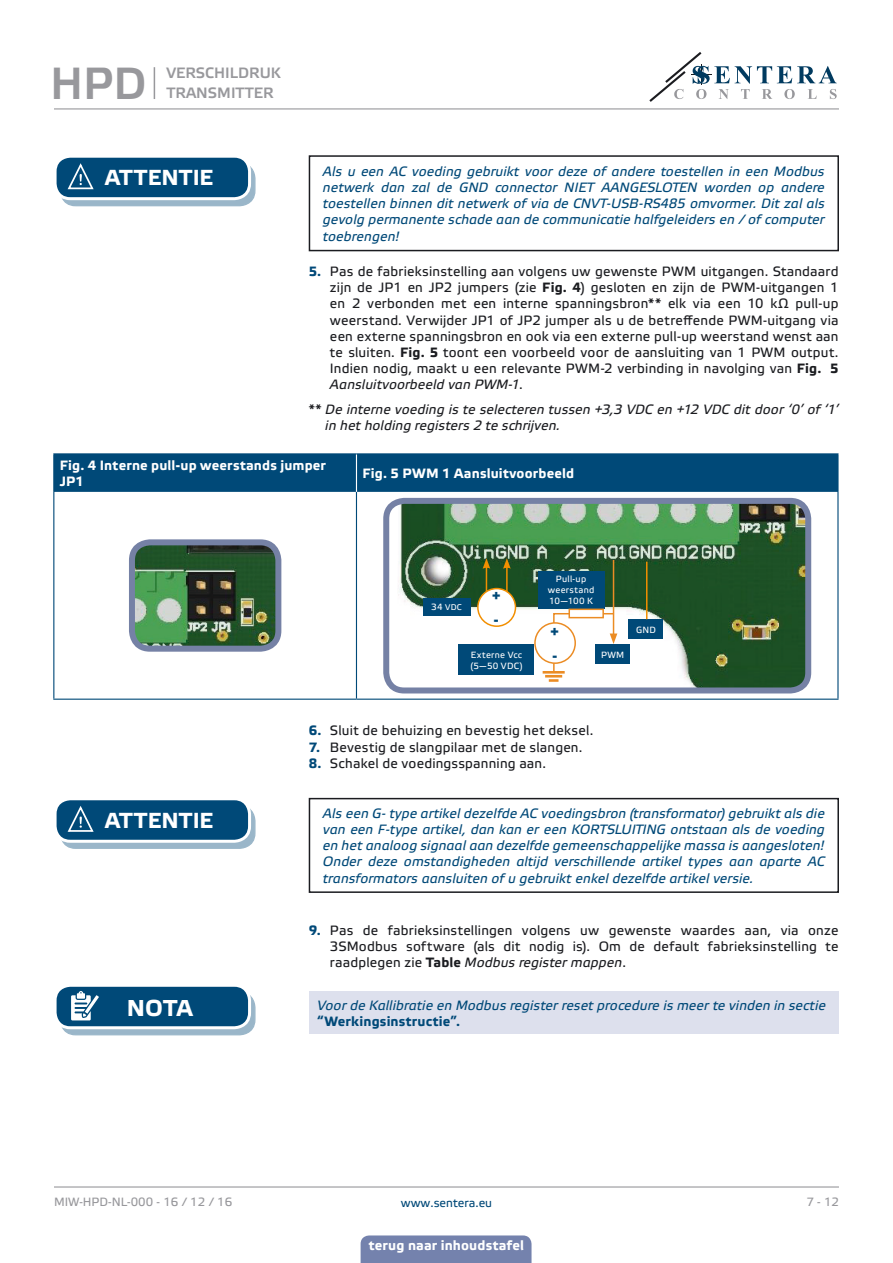
<style>
.page{position:relative;width:893px;height:1263px;background:#fff}
.page>*{position:absolute;margin:0;border:0;box-sizing:border-box;transform-origin:0 0}
.t1{font:45px "Etelka Medium Pro";color:#98989c}
.t2{font:700 22.95px "Etelka Text Pro";color:#fff}
.t3{font:700 21.75px "Etelka Text Pro";letter-spacing:.005em;color:#fff}
.t4{font:15px "Etelka Medium Pro";color:#98989c}
.t5{font:700 14.85px/24.2px "Etelka Text Pro";color:#004978}
.t6{font:13.5px/16.2px "Etelka Text Pro";letter-spacing:.015em;color:#1b1c20;text-align:justify}
.t7{font:italic 13.5px/16.2px "Etelka Text Pro";letter-spacing:.01em;color:#004978;text-align:justify}
.t8{font:italic 13.5px/16.2px "Etelka Text Pro";letter-spacing:.01em;color:#1b1c20}
.t9{font:700 13.5px/16.2px "Etelka Text Pro";letter-spacing:.01em;color:#fff}
.t10{font:700 13.5px "Etelka Text Pro";letter-spacing:.015em;color:#004978}
.t11{font:12px "Etelka Text Pro";color:#98989c}
.t12{font:12px "Etelka Text Pro";color:#004978}
.t13{font:9px/10.8px "Etelka Text Pro";letter-spacing:.03em;color:#fff}
.t14{font:8.25px "Etelka Text Pro";color:#fff}
.s1{font-weight:700;color:#004978}
.s2{font-weight:700}
.s3{font-style:italic}
.s4{font-style:normal}
.s5{font-size:9px}
</style>
<div class="page">
<hr style="left:54px;top:108px;width:785px;height:1px;background:#98989c">
<hr style="left:54px;top:1186px;width:785px;height:1px;background:#98989c">
<svg style="left:649px;top:52px;width:188px;height:50px"></svg>
<div style="left:361px;top:1235px;width:170px;height:28px;background:#7482ad"></div>
<div style="left:60px;top:163px;width:195px;height:43px;background:linear-gradient(to right,#9ab6c9,#9cb7ca);border-radius:15px"></div>
<div style="left:60px;top:163px;width:196px;height:43px;border:1px solid #004978;border-radius:15px"></div>
<div style="left:55px;top:156px;width:195px;height:43px;background:#004978;border-radius:15px"></div>
<div style="left:54px;top:155px;width:197px;height:45px;border:3px solid #fff;border-radius:15px"></div>
<svg style="left:66px;top:163px;width:38px;height:36px"></svg>
<div style="left:309px;top:155px;width:530px;height:96px;border:2px solid #1b1c20"></div>
<div style="left:54px;top:454px;width:783px;height:38px;background:#004978"></div>
<hr style="left:53px;top:453px;width:303px;height:1px;background:#004978">
<hr style="left:53px;top:454px;width:1px;height:38px;background:#004978">
<hr style="left:356px;top:453px;width:482px;height:1px;background:#004978">
<hr style="left:837px;top:454px;width:1px;height:38px;background:#004978">
<hr style="left:53px;top:492px;width:1px;height:207px;background:#004978">
<hr style="left:356px;top:492px;width:1px;height:207px;background:#004978">
<hr style="left:837px;top:492px;width:1px;height:207px;background:#004978">
<hr style="left:53px;top:699px;width:303px;height:1px;background:#004978">
<hr style="left:356px;top:699px;width:482px;height:1px;background:#004978">
<hr style="left:356px;top:454px;width:1px;height:38px;background:#fff">
<img style="left:136px;top:546px;width:138px;height:99px">
<div style="left:129px;top:539px;width:152px;height:113px;border:6px solid #7581a5;border-radius:18px"></div>
<img style="left:390px;top:505px;width:414px;height:181px">
<div style="left:383px;top:498px;width:428px;height:195px;border:6px solid #7581a5;border-radius:18px"></div>
<div style="left:423px;top:599px;width:47px;height:17px;background:#004978"></div>
<div style="left:459px;top:645px;width:75px;height:30px;background:#004978"></div>
<div style="left:629px;top:619px;width:34px;height:20px;background:#004978"></div>
<div style="left:596px;top:645px;width:34px;height:19px;background:#004978"></div>
<div style="left:538px;top:570px;width:66px;height:38px;background:#004978"></div>
<hr style="left:506px;top:566px;width:2px;height:52px;background:#f28f00">
<svg style="left:503px;top:558px;width:8px;height:11px"></svg>
<hr style="left:486px;top:566px;width:1px;height:52px;background:#f28f00">
<svg style="left:483px;top:558px;width:7px;height:11px"></svg>
<div style="left:478px;top:588px;width:37px;height:38px;background:#fff;border-radius:50%"></div>
<div style="left:477px;top:588px;width:39px;height:39px;border:2px solid #f28f00;border-radius:50%"></div>
<hr style="left:543px;top:671px;width:22px;height:3px;background:#eb8c24">
<hr style="left:613px;top:560px;width:1px;height:76px;background:#eb8c24">
<div style="left:535px;top:623px;width:40px;height:40px;background:#fff;border-radius:50%"></div>
<div style="left:534px;top:622px;width:42px;height:42px;border:2px solid #eb8c24;border-radius:50%"></div>
<svg style="left:568px;top:609px;width:36px;height:3px"></svg>
<svg style="left:545px;top:612px;width:72px;height:70px"></svg>
<hr style="left:646px;top:562px;width:1px;height:57px;background:#f28f00">
<div style="left:60px;top:806px;width:195px;height:42px;background:#9ab6c9;border-radius:15px"></div>
<div style="left:60px;top:805px;width:196px;height:44px;border:1px solid #004978;border-radius:15px"></div>
<div style="left:55px;top:799px;width:195px;height:42px;background:#004978;border-radius:15px"></div>
<div style="left:54px;top:797px;width:197px;height:46px;border:3px solid #fff;border-radius:15px"></div>
<svg style="left:66px;top:806px;width:38px;height:36px"></svg>
<div style="left:309px;top:798px;width:530px;height:95px;border:2px solid #1b1c20"></div>
<div style="left:60px;top:992px;width:195px;height:43px;background:linear-gradient(to right,#9ab6c9,#9cb7ca);border-radius:15px"></div>
<div style="left:60px;top:992px;width:196px;height:43px;border:1px solid #004978;border-radius:15px"></div>
<div style="left:55px;top:985px;width:195px;height:43px;background:#004978;border-radius:15px"></div>
<div style="left:54px;top:984px;width:197px;height:45px;border:3px solid #fff;border-radius:15px"></div>
<svg style="left:71px;top:991px;width:33px;height:37px"></svg>
<div style="left:309px;top:991px;width:529px;height:43px;background:#dde0ed"></div>
<hr style="left:154px;top:67px;width:1px;height:32px;background:#98989c">
<h1 class="t1" style="left:50px;top:59px;width:98px">HPD</h1>
<p class="t4" style="left:166px;top:65px;width:116px">VERSCHILDRUK</p>
<p class="t4" style="left:166px;top:84px;width:109px">TRANSMITTER</p>
<h3 class="t3" style="left:105px;top:165px;width:110px">ATTENTIE</h3>
<p class="t7" style="left:323px;top:164px;width:503px">Als u een AC voeding gebruikt voor deze of andere toestellen in een Modbus netwerk dan zal de GND connector NIET AANGESLOTEN worden op andere toestellen binnen dit netwerk of via de CNVT-USB-RS485 omvormer. Dit zal als gevolg permanente schade aan de communicatie halfgeleiders en / of computer toebrengen!</p>
<p class="t6" style="left:330px;top:264px;width:510px;text-indent:-21px"><span class="s1">5.</span> Pas de fabrieksinstelling aan volgens uw gewenste PWM uitgangen. Standaard zijn de JP1 en JP2 jumpers (zie <span class="s2">Fig. 4</span>) gesloten en zijn de PWM-uitgangen 1 en 2 verbonden met een interne spanningsbron** elk via een 10 kΩ pull-up weerstand. Verwijder JP1 of JP2 jumper als u de betreffende PWM-uitgang via een externe spanningsbron en ook via een externe pull-up weerstand wenst aan te sluiten. <span class="s2">Fig. 5</span> toont een voorbeeld voor de aansluiting van 1 PWM output.<br>Indien nodig, maakt u een relevante PWM-2 verbinding in navolging van <span class="s2">Fig. 5<br></span><span class="s3">Aansluitvoorbeeld van PWM-1</span>.</p>
<p class="t8" style="left:325px;top:402px;width:515px;text-indent:-17px"><span class="s4">**</span> De interne voeding is te selecteren tussen +3,3 VDC en +12 VDC dit door ‘0’ of ‘1’ in het holding registers 2 te schrijven.</p>
<p class="t9" style="left:60px;top:458px;width:268px">Fig. 4 Interne pull-up weerstands jumper<br>JP1</p>
<p class="t9" style="left:362px;top:466px;width:213px">Fig. 5 PWM 1 Aansluitvoorbeeld</p>
<p class="t14" style="left:431px;top:603px;width:32px"><span class="s5">34</span> VDC</p>
<p class="t5" style="left:492px;top:585px;width:10px">+</p>
<p class="t5" style="left:494px;top:609px;width:6px">-</p>
<p class="t13" style="left:470px;top:650px;width:54px">Externe Vcc (5—50 VDC)</p>
<p class="t13" style="left:548px;top:574px;width:48px;text-align:center">Pull-up weerstand</p>
<p class="t13" style="left:549px;top:596px;width:45px">10—100 K</p>
<p class="t5" style="left:550px;top:620px;width:10px">+ -</p>
<p class="t13" style="left:601px;top:650px;width:25px">PWM</p>
<p class="t13" style="left:636px;top:624px;width:21px">GND</p>
<p class="t6" style="left:309px;top:723px;width:286px"><span class="s1">6.</span> Sluit de behuizing en bevestig het deksel.</p>
<p class="t6" style="left:309px;top:740px;width:275px"><span class="s1">7.</span> Bevestig de slangpilaar met de slangen.</p>
<p class="t6" style="left:309px;top:756px;width:239px"><span class="s1">8.</span> Schakel de voedingsspanning aan.</p>
<h3 class="t3" style="left:105px;top:808px;width:110px">ATTENTIE</h3>
<p class="t7" style="left:323px;top:806px;width:503px">Als een G- type artikel dezelfde AC voedingsbron (transformator) gebruikt als die van een F-type artikel, dan kan er een KORTSLUITING ontstaan als de voeding en het analoog signaal aan dezelfde gemeenschappelijke massa is aangesloten!<br>Onder deze omstandigheden altijd verschillende artikel types aan aparte AC transformators aansluiten of u gebruikt enkel dezelfde artikel versie.</p>
<p class="t6" style="left:330px;top:923px;width:510px;text-indent:-21px"><span class="s1">9.</span> Pas de fabrieksinstellingen volgens uw gewenste waardes aan, via onze 3SModbus software (als dit nodig is). Om de default fabrieksinstelling te raadplegen zie <span class="s2">Table</span> <span class="s3">Modbus register mappen</span>.</p>
<h2 class="t2" style="left:127px;top:995px;width:67px">NOTA</h2>
<p class="t7" style="left:317px;top:997px;width:510px">Voor de Kallibratie en Modbus register reset procedure is meer te vinden in sectie</p>
<p class="t10" style="left:317px;top:1013px;width:145px">“Werkingsinstructie”.</p>
<p class="t11" style="left:54px;top:1195px;width:180px">MIW-HPD-NL-000 - 16 / 12 / 16</p>
<p class="t12" style="left:401px;top:1196px;width:93px">www.sentera.eu</p>
<p class="t11" style="left:806px;top:1195px;width:34px">7 - 12</p>
<p class="t9" style="left:369px;top:1238px;width:157px">terug naar inhoudstafel</p>
</div>
